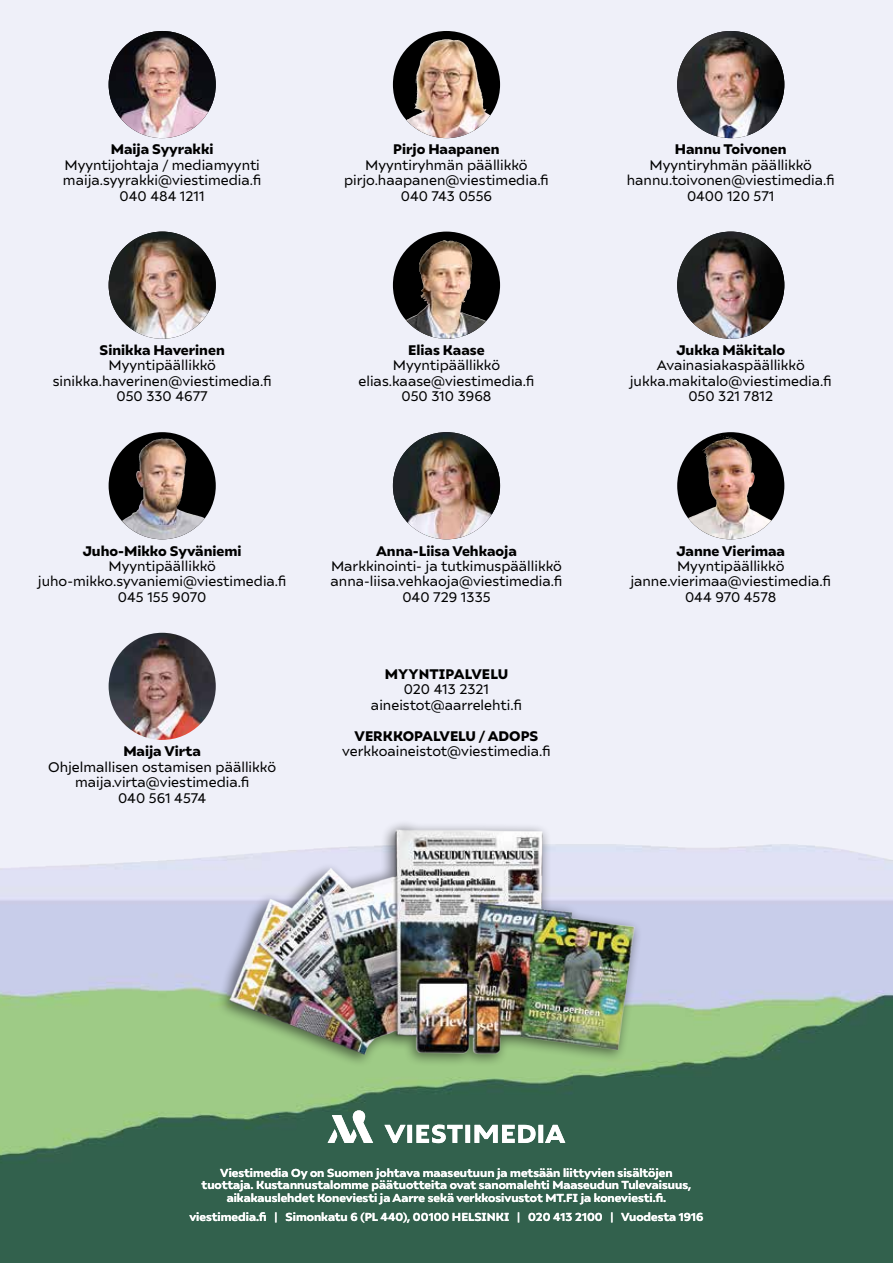
<style>
.page{position:relative;width:893px;height:1263px;background:#fff}
.page>*{position:absolute;margin:0;border:0;box-sizing:border-box;transform-origin:0 0}
.t1{font:13.95px/15.5px "Ariana Pro";color:#000;text-align:center}
.t2{font:900 13.95px "Ariana Pro";color:#000}
.t3{font:700 11.55px/12.3px "Ariana Pro";color:#fff;text-align:center}
</style>
<div class="page">
<div style="left:0;top:0;width:893px;height:981px;background:#eff0f9"></div>
<img style="left:0;top:432px;width:893px;height:831px">
<img style="left:393px;top:232px;width:107px;height:107px;border-radius:50%">
<img style="left:419px;top:240px;width:25px;height:49px">
<img style="left:393px;top:432px;width:107px;height:107px;border-radius:54px">
<img style="left:677px;top:232px;width:107px;height:107px;border-radius:54px">
<img style="left:109px;top:232px;width:107px;height:107px;border-radius:54px">
<img style="left:677px;top:31px;width:107px;height:107px;border-radius:54px">
<img style="left:393px;top:31px;width:107px;height:107px;border-radius:50%">
<img style="left:428px;top:39px;width:20px;height:8px">
<img style="left:677px;top:432px;width:107px;height:107px;border-radius:50%">
<img style="left:702px;top:436px;width:29px;height:18px">
<img style="left:109px;top:31px;width:107px;height:107px;border-radius:54px">
<img style="left:109px;top:432px;width:107px;height:107px;border-radius:50%">
<img style="left:136px;top:439px;width:24px;height:34px">
<img style="left:109px;top:633px;width:107px;height:107px;border-radius:54px">
<div style="left:216px;top:819px;width:427px;height:249px;background:#000;opacity:.5"></div>
<img style="left:201px;top:825px;width:490px;height:240px">
<svg style="left:328px;top:1110px;width:237px;height:33px"></svg>
<p class="t2" style="left:111px;top:139px;width:104px">Maija Syyrakki</p>
<p class="t1" style="left:63px;top:156px;width:200px">Myyntijohtaja / mediamyynti maija.syyrakki@viestimedia.fi<br>040 484 1211</p>
<p class="t2" style="left:100px;top:340px;width:127px">Sinikka Haverinen</p>
<p class="t1" style="left:53px;top:357px;width:220px">Myyntipäällikkö sinikka.haverinen@viestimedia.fi<br>050 330 4677</p>
<p class="t2" style="left:393px;top:139px;width:108px">Pirjo Haapanen</p>
<p class="t1" style="left:344px;top:156px;width:206px">Myyntiryhmän päällikkö pirjo.haapanen@viestimedia.fi<br>040 743 0556</p>
<p class="t2" style="left:408px;top:340px;width:78px">Elias Kaase</p>
<p class="t1" style="left:358px;top:357px;width:178px">Myyntipäällikkö elias.kaase@viestimedia.fi<br>050 310 3968</p>
<p class="t2" style="left:83px;top:540px;width:160px">Juho-Mikko Syväniemi</p>
<p class="t1" style="left:38px;top:558px;width:250px">Myyntipäällikkö juho-mikko.syvaniemi@viestimedia.fi<br>045 155 9070</p>
<p class="t2" style="left:123px;top:741px;width:79px">Maija Virta</p>
<p class="t1" style="left:48px;top:758px;width:229px">Ohjelmallisen ostamisen päällikkö maija.virta@viestimedia.fi<br>040 561 4574</p>
<p class="t2" style="left:376px;top:540px;width:142px">Anna-Liisa Vehkaoja</p>
<p class="t1" style="left:331px;top:558px;width:233px">Markkinointi- ja tutkimuspäällikkö anna-liisa.vehkaoja@viestimedia.fi<br>040 729 1335</p>
<p class="t2" style="left:385px;top:664px;width:125px">MYYNTIPALVELU</p>
<p class="t1" style="left:371px;top:681px;width:153px">020 413 2321 aineistot@aarrelehti.fi</p>
<p class="t2" style="left:355px;top:725px;width:185px">VERKKOPALVELU / ADOPS</p>
<p class="t1" style="left:342px;top:743px;width:210px">verkkoaineistot@viestimedia.fi</p>
<p class="t2" style="left:675px;top:139px;width:113px">Hannu Toivonen</p>
<p class="t1" style="left:627px;top:156px;width:209px">Myyntiryhmän päällikkö hannu.toivonen@viestimedia.fi<br>0400 120 571</p>
<p class="t2" style="left:676px;top:340px;width:110px">Jukka Mäkitalo</p>
<p class="t1" style="left:630px;top:357px;width:203px">Avainasiakaspäällikkö jukka.makitalo@viestimedia.fi<br>050 321 7812</p>
<p class="t2" style="left:676px;top:540px;width:110px">Janne Vierimaa</p>
<p class="t1" style="left:630px;top:558px;width:202px">Myyntipäällikkö janne.vierimaa@viestimedia.fi<br>044 970 4578</p>
<p class="t3" style="left:202px;top:1166px;width:491px">Viestimedia Oy on Suomen johtava maaseutuun ja metsään liittyvien sisältöjen tuottaja. Kustannustalomme päätuotteita ovat sanomalehti Maaseudun Tulevaisuus, aikakauslehdet Koneviesti ja Aarre sekä verkkosivustot MT.FI ja koneviesti.fi.</p>
<p class="t3" style="left:189px;top:1210px;width:516px">viestimedia.fi | Simonkatu 6 (PL 440), 00100 HELSINKI | 020 413 2100 | Vuodesta 1916</p>
</div>
